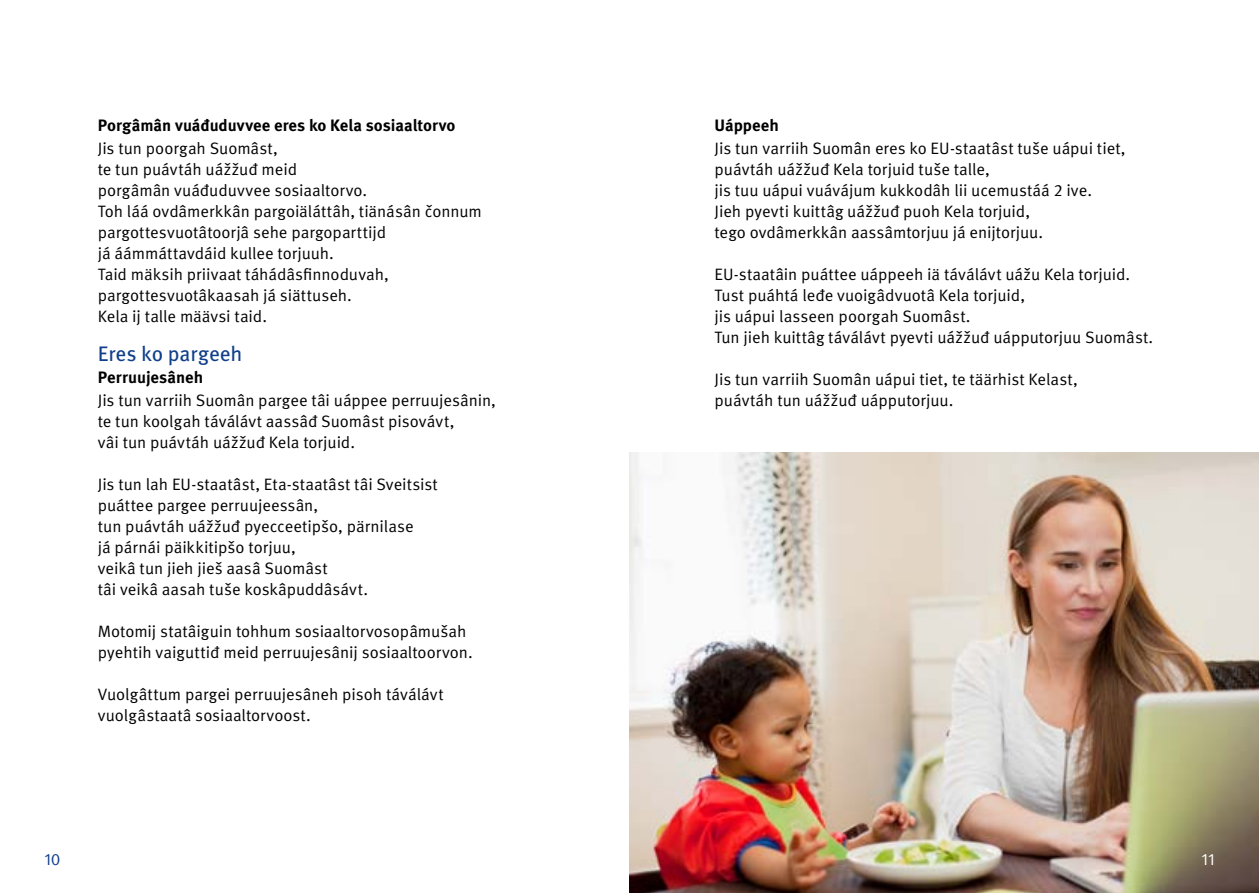
<style>
.page{position:relative;width:1259px;height:893px;background:#fff}
.page>*{position:absolute;margin:0;border:0;box-sizing:border-box;transform-origin:0 0}
.H2_otsikko{font:21px "Meta Pro";letter-spacing:-.005em;color:#0f3f8a}
.Body_copy{font:16.5px/21px "Meta Pro Norm";letter-spacing:-.005em;color:#000}
.H3_otsikko{font:700 16.5px "Meta Pro";letter-spacing:-.005em;color:#000}
.t1{font:16.5px "Meta Pro Norm";color:#0f3f8a}
.t2{font:16.5px "Meta Pro Norm";color:#fff}
</style>
<div class="page">
<img style="left:629px;top:453px;width:630px;height:440px">
<h3 class="H3_otsikko" style="left:98px;top:112px;width:359px">Porgâmân vuáđuduvvee eres ko Kela sosiaaltorvo</h3>
<p class="Body_copy" style="left:98px;top:136px;width:271px">Jis tun poorgah Suomâst,<br>te tun puávtáh uážžuđ meid porgâmân vuáđuduvvee sosiaaltorvo.</p>
<p class="Body_copy" style="left:98px;top:199px;width:385px">Toh láá ovdâmerkkân pargoiäláttâh, tiänásân čonnum pargottesvuotâtoorjâ sehe pargoparttijd<br>já áámmáttavdáid kullee torjuuh.</p>
<p class="Body_copy" style="left:98px;top:262px;width:293px">Taid mäksih priivaat táhádâsfinnoduvah, pargottesvuotâkaasah já siättuseh.</p>
<p class="Body_copy" style="left:98px;top:304px;width:171px">Kela ij talle määvsi taid.</p>
<h2 class="H2_otsikko" style="left:98px;top:337px;width:146px">Eres ko pargeeh</h2>
<h3 class="H3_otsikko" style="left:98px;top:364px;width:107px">Perruujesâneh</h3>
<p class="Body_copy" style="left:98px;top:388px;width:400px">Jis tun varriih Suomân pargee tâi uáppee perruujesânin, te tun koolgah táválávt aassâđ Suomâst pisovávt,<br>vâi tun puávtáh uážžuđ Kela torjuid.</p>
<p class="Body_copy" style="left:98px;top:472px;width:341px">Jis tun lah EU-staatâst, Eta-staatâst tâi Sveitsist puáttee pargee perruujeessân,<br>tun puávtáh uážžuđ pyecceetipšo, pärnilase<br>já párnái päikkitipšo torjuu,<br>veikâ tun jieh jieš aasâ Suomâst<br>tâi veikâ aasah tuše koskâpuddâsávt.</p>
<p class="Body_copy" style="left:98px;top:619px;width:376px">Motomij statâiguin tohhum sosiaaltorvosopâmušah pyehtih vaiguttiđ meid perruujesânij sosiaaltoorvon.</p>
<p class="Body_copy" style="left:98px;top:682px;width:347px">Vuolgâttum pargei perruujesâneh pisoh táválávt vuolgâstaatâ sosiaaltorvoost.</p>
<h3 class="H3_otsikko" style="left:714px;top:112px;width:66px">Uáppeeh</h3>
<p class="Body_copy" style="left:714px;top:136px;width:413px">Jis tun varriih Suomân eres ko EU-staatâst tuše uápui tiet, puávtáh uážžuđ Kela torjuid tuše talle,<br>jis tuu uápui vuávájum kukkodâh lii ucemustáá 2 ive.</p>
<p class="Body_copy" style="left:714px;top:199px;width:330px">Jieh pyevti kuittâg uážžuđ puoh Kela torjuid, tego ovdâmerkkân aassâmtorjuu já enijtorjuu.</p>
<p class="Body_copy" style="left:714px;top:262px;width:417px">EU-staatâin puáttee uáppeeh iä táválávt uážu Kela torjuid.</p>
<p class="Body_copy" style="left:714px;top:283px;width:312px">Tust puáhtá leđe vuoigâdvuotâ Kela torjuid, jis uápui lasseen poorgah Suomâst.</p>
<p class="Body_copy" style="left:714px;top:325px;width:440px">Tun jieh kuittâg táválávt pyevti uážžuđ uápputorjuu Suomâst.</p>
<p class="Body_copy" style="left:714px;top:367px;width:365px">Jis tun varriih Suomân uápui tiet, te täärhist Kelast, puávtáh tun uážžuđ uápputorjuu.</p>
<p class="t1" style="left:44px;top:847px;width:18px">10</p>
<p class="t2" style="left:1201px;top:847px;width:14px">11</p>
</div>
